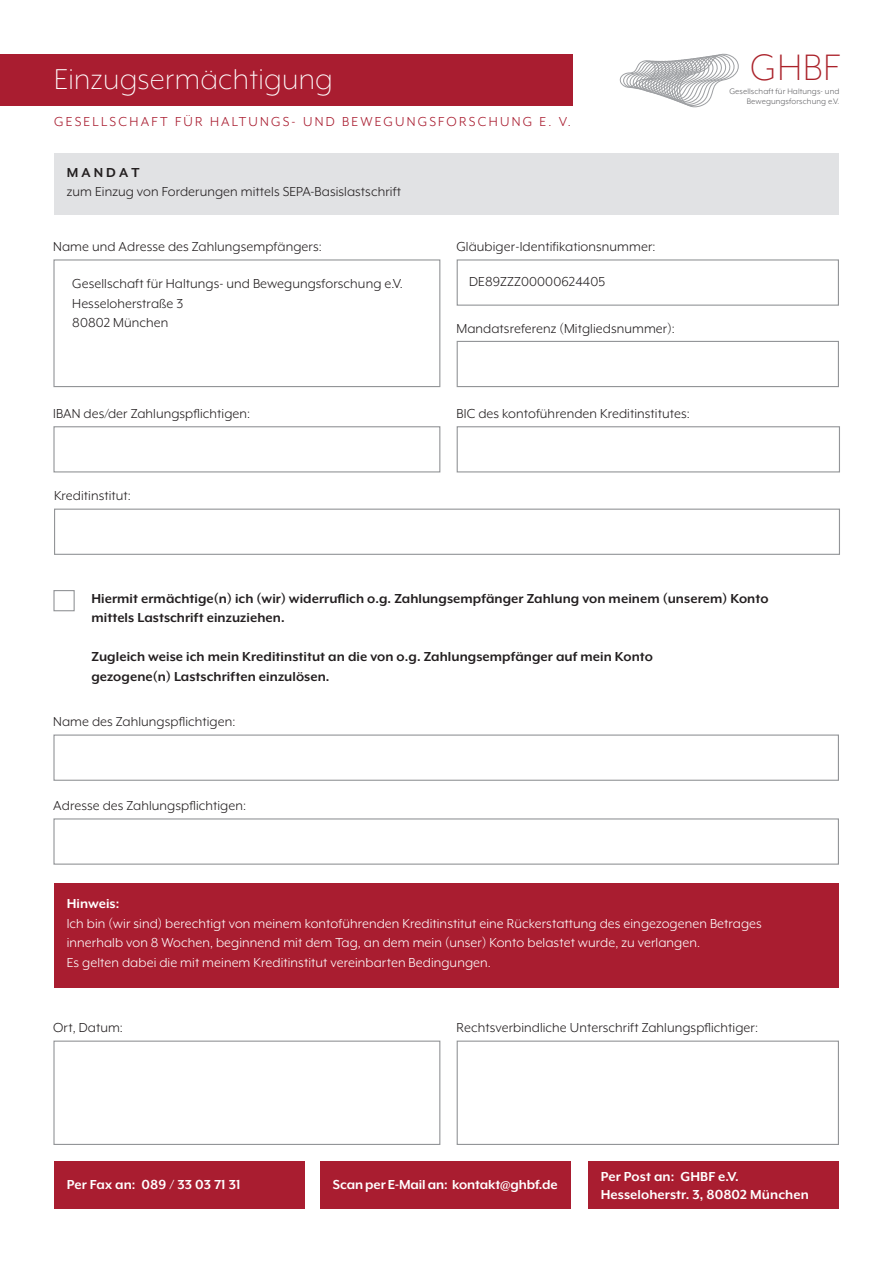
<style>
.page{position:relative;width:893px;height:1263px;background:#fff}
.page>*{position:absolute;margin:0;border:0;box-sizing:border-box;transform-origin:0 0}
.t1{font:300 42.3px "Mr Eaves XL Mod OT";color:#aa222a}
.t2{font:300 33px "Mr Eaves XL Mod OT";letter-spacing:.01em;color:#fff}
.t3{font:15px/19.5px "Mr Eaves XL Mod OT";letter-spacing:.005em;color:#231f20}
.t4{font:15px/19.5px "Mr Eaves XL Mod OT";letter-spacing:.005em;color:#fff}
.t5{font:700 15px/19.5px "Mr Eaves XL Mod OT";letter-spacing:.005em;color:#231f20}
.t6{font:700 15px/18px "Mr Eaves XL Mod OT";letter-spacing:.005em;color:#fff}
.t7{font:15px "Mr Eaves XL Mod OT";letter-spacing:.15em;color:#a91d30}
.t8{font:9.15px/9.9px "Mr Eaves XL Mod OT";letter-spacing:.01em;color:#636366;text-align:right}
</style>
<div class="page">
<div style="left:0;top:54px;width:572px;height:51px;background:#a91d30"></div>
<div style="left:54px;top:153px;width:785px;height:62px;background:#e1e2e4"></div>
<div style="left:54px;top:883px;width:785px;height:105px;background:#a91d30"></div>
<div style="left:54px;top:1162px;width:250px;height:47px;background:#a91d30"></div>
<div style="left:320px;top:1162px;width:251px;height:47px;background:#a91d30"></div>
<div style="left:588px;top:1162px;width:250px;height:47px;background:#a91d30"></div>
<div style="left:53px;top:1040px;width:387px;height:105px;border:1px solid #939598"></div>
<div style="left:53px;top:259px;width:387px;height:128px;border:1px solid #939598"></div>
<div style="left:53px;top:426px;width:387px;height:46px;border:1px solid #939598"></div>
<div style="left:54px;top:509px;width:786px;height:46px;border:1px solid #939598"></div>
<div style="left:457px;top:426px;width:383px;height:46px;border:1px solid #939598"></div>
<div style="left:457px;top:1040px;width:382px;height:105px;border:1px solid #939598"></div>
<div style="left:457px;top:259px;width:382px;height:47px;border:1px solid #939598"></div>
<div style="left:457px;top:341px;width:382px;height:46px;border:1px solid #939598"></div>
<div style="left:53px;top:818px;width:786px;height:47px;border:1px solid #939598"></div>
<div style="left:53px;top:734px;width:786px;height:47px;border:1px solid #939598"></div>
<div style="left:53px;top:590px;width:22px;height:21px;border:1px solid #939598"></div>
<svg style="left:619px;top:53px;width:120px;height:55px"></svg>
<h2 class="t2" style="left:54px;top:63px;width:280px">Einzugsermächtigung</h2>
<p class="t7" style="left:54px;top:114px;width:518px">GESELLSCHAFT FÜR HALTUNGS- UND BEWEGUNGSFORSCHUNG E. V.</p>
<p class="t5" style="left:67px;top:162px;width:74px">M A N D A T</p>
<p class="t3" style="left:67px;top:182px;width:336px">zum Einzug von Forderungen mittels SEPA-Basislastschrift</p>
<p class="t3" style="left:53px;top:237px;width:270px">Name und Adresse des Zahlungsempfängers:</p>
<p class="t3" style="left:456px;top:237px;width:201px">Gläubiger-Identifikationsnummer:</p>
<p class="t3" style="left:72px;top:274px;width:332px">Gesellschaft für Haltungs- und Bewegungsforschung e.V.<br>Hesseloherstraße 3<br>80802 München</p>
<p class="t3" style="left:469px;top:272px;width:138px">DE89ZZZ00000624405</p>
<p class="t3" style="left:456px;top:318px;width:220px">Mandatsreferenz (Mitgliedsnummer):</p>
<p class="t3" style="left:53px;top:404px;width:198px">IBAN des/der Zahlungspflichtigen:</p>
<p class="t3" style="left:54px;top:486px;width:78px">Kreditinstitut:</p>
<p class="t3" style="left:457px;top:404px;width:235px">BIC des kontoführenden Kreditinstitutes:</p>
<h1 class="t1" style="left:750px;top:46px;width:91px">GHBF</h1>
<p class="t8" style="left:729px;top:86px;width:112px">Gesellschaft für Haltungs- und<br>Bewegungsforschung e.V.</p>
<p class="t5" style="left:91px;top:588px;width:679px">Hiermit ermächtige(n) ich (wir) widerruflich o.g. Zahlungsempfänger Zahlung von meinem (unserem) Konto mittels Lastschrift einzuziehen.</p>
<p class="t5" style="left:91px;top:647px;width:563px">Zugleich weise ich mein Kreditinstitut an die von o.g. Zahlungsempfänger auf mein Konto gezogene(n) Lastschriften einzulösen.</p>
<p class="t3" style="left:53px;top:712px;width:184px">Name des Zahlungspflichtigen:</p>
<p class="t3" style="left:53px;top:796px;width:194px">Adresse des Zahlungspflichtigen:</p>
<p class="t6" style="left:67px;top:894px;width:54px">Hinweis:</p>
<p class="t4" style="left:67px;top:913px;width:697px">Ich bin (wir sind) berechtigt von meinem kontoführenden Kreditinstitut eine Rückerstattung des eingezogenen Betrages innerhalb von 8 Wochen, beginnend mit dem Tag, an dem mein (unser) Konto belastet wurde, zu verlangen.<br>Es gelten dabei die mit meinem Kreditinstitut vereinbarten Bedingungen.</p>
<p class="t3" style="left:53px;top:1018px;width:71px">Ort, Datum:</p>
<p class="t3" style="left:456px;top:1018px;width:303px">Rechtsverbindliche Unterschrift Zahlungspflichtiger:</p>
<p class="t6" style="left:67px;top:1175px;width:175px">Per Fax an: 089 / 33 03 71 31</p>
<p class="t6" style="left:333px;top:1175px;width:226px">Scan per E-Mail an: kontakt@ghbf.de</p>
<p class="t6" style="left:601px;top:1168px;width:210px">Per Post an: GHBF e.V.<br>Hesseloherstr. 3, 80802 München</p>
</div>
